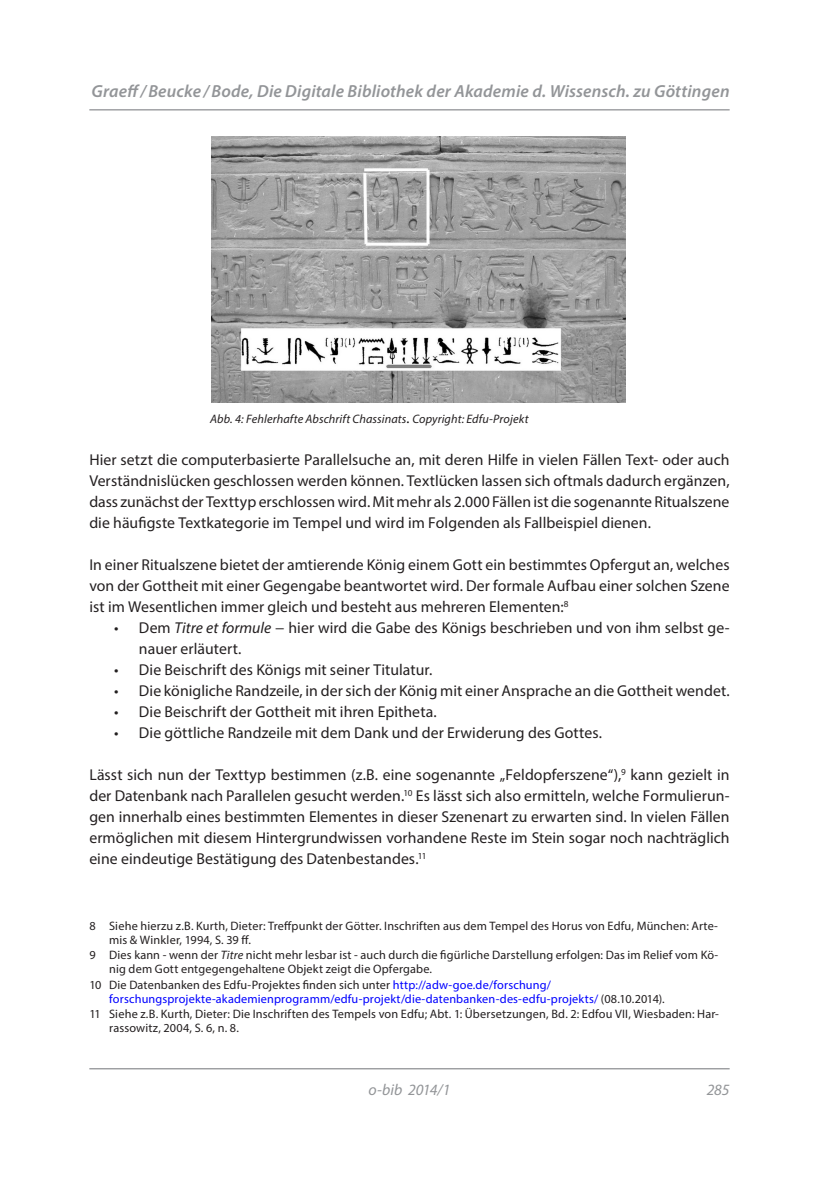
<style>
.page{position:relative;width:819px;height:1191px;background:#fff}
.page>*{position:absolute;margin:0;border:0;box-sizing:border-box;transform-origin:0 0}
.Kolumnentitel_rechts{font:italic 600 17.5px "Myriad Pro";letter-spacing:.01em;color:#939598}
.Fließtext{font:15.75px/21px "Myriad Pro";letter-spacing:.005em;color:#231f20;text-align:justify}
.t1{font:italic 15.75px "Myriad Pro";letter-spacing:-.01em;color:#939598}
.Fußnote_eingerückt{font:12.25px/14px "Myriad Pro";letter-spacing:.015em;color:#231f20}
.Fußnote_eingerückt-2{font:12.25px/14px "Myriad Pro";letter-spacing:.015em;color:#00f}
.Bildlegende{font:italic 12.25px "Myriad Pro";letter-spacing:.01em;color:#231f20}
.s1{font-style:normal;font-size:14px;color:#000}
.s2{font-style:italic}
.s3{color:#231f20}
</style>
<div class="page">
<hr style="left:89px;top:109px;width:640px;height:1px;background:#939598">
<hr style="left:89px;top:1068px;width:640px;height:1px;background:#939598">
<img style="left:212px;top:137px;width:413px;height:265px">
<p class="Kolumnentitel_rechts" style="left:91px;top:80px;width:639px">Graeff/Beucke /Bode, Die Digitale Bibliothek der Akademie d. Wissensch. zu Göttingen</p>
<p class="Bildlegende" style="left:210px;top:411px;width:320px">Abb. 4: Fehlerhafte Abschrift Chassinats<span class="s1">.</span> Copyright: Edfu-Projekt</p>
<p class="Fließtext" style="left:89px;top:449px;width:641px">Hier setzt die computerbasierte Parallelsuche an, mit deren Hilfe in vielen Fällen Text- oder auch Verständnislücken geschlossen werden können. Textlücken lassen sich oftmals dadurch ergänzen, dass zunächst der Texttyp erschlossen wird. Mit mehr als 2.000 Fällen ist die sogenannte Ritualszene die häufigste Textkategorie im Tempel und wird im Folgenden als Fallbeispiel dienen.</p>
<p class="Fließtext" style="left:89px;top:554px;width:641px">In einer Ritualszene bietet der amtierende König einem Gott ein bestimmtes Opfergut an, welches von der Gottheit mit einer Gegengabe beantwortet wird. Der formale Aufbau einer solchen Szene ist im Wesentlichen immer gleich und besteht aus mehreren Elementen:<sup>8</sup></p>
<p class="Fließtext" style="left:139px;top:617px;width:592px;text-indent:-25px">• Dem <span class="s2">Titre et formule</span> − hier wird die Gabe des Königs beschrieben und von ihm selbst ge&shy;nauer erläutert.</p>
<p class="Fließtext" style="left:114px;top:659px;width:319px">• Die Beischrift des Königs mit seiner Titulatur.</p>
<p class="Fließtext" style="left:114px;top:680px;width:617px">• Die königliche Randzeile, in der sich der König mit einer Ansprache an die Gottheit wendet.</p>
<p class="Fließtext" style="left:114px;top:701px;width:324px">• Die Beischrift der Gottheit mit ihren Epitheta.</p>
<p class="Fließtext" style="left:114px;top:722px;width:489px">• Die göttliche Randzeile mit dem Dank und der Erwiderung des Gottes.</p>
<p class="Fließtext" style="left:89px;top:764px;width:642px">Lässt sich nun der Texttyp bestimmen (z.B. eine sogenannte „Feldopferszene“),<sup>9</sup> kann gezielt in der Datenbank nach Parallelen gesucht werden.<sup>10</sup> Es lässt sich also ermitteln, welche Formulierun&shy;gen innerhalb eines bestimmten Elementes in dieser Szenenart zu erwarten sind. In vielen Fällen ermöglichen mit diesem Hintergrundwissen vorhandene Reste im Stein sogar noch nachträglich eine eindeutige Bestätigung des Datenbestandes.<sup>11</sup></p>
<p class="Fußnote_eingerückt" style="left:109px;top:918px;width:610px;text-indent:-20px">8 Siehe hierzu z.B. Kurth, Dieter: Treffpunkt der Götter. Inschriften aus dem Tempel des Horus von Edfu, München: Arte&shy;mis &amp; Winkler, 1994, S. 39 ff.</p>
<p class="Fußnote_eingerückt" style="left:109px;top:948px;width:610px;text-indent:-20px">9 Dies kann - wenn der <span class="s2">Titre</span> nicht mehr lesbar ist - auch durch die figürliche Darstellung erfolgen: Das im Relief vom Kö&shy;nig dem Gott entgegengehaltene Objekt zeigt die Opfergabe.</p>
<p class="Fußnote_eingerückt-2" style="left:109px;top:977px;width:557px;text-indent:-20px"><span class="s3">10 Die Datenbanken des Edfu-Projektes finden sich unter</span> http://adw-goe.de/forschung/ forschungsprojekte-akademienprogramm/edfu-projekt/die-datenbanken-des-edfu-projekts/ <span class="s3">(08.10.2014).</span></p>
<p class="Fußnote_eingerückt" style="left:109px;top:1007px;width:611px;text-indent:-20px">11 Siehe z.B. Kurth, Dieter: Die Inschriften des Tempels von Edfu; Abt. 1: Übersetzungen, Bd. 2: Edfou VII, Wiesbaden: Har&shy;rassowitz, 2004, S. 6, n. 8.</p>
<p class="t1" style="left:368px;top:1080px;width:83px">o-bib 2014/1</p>
<p class="t1" style="left:706px;top:1080px;width:24px">285</p>
</div>
